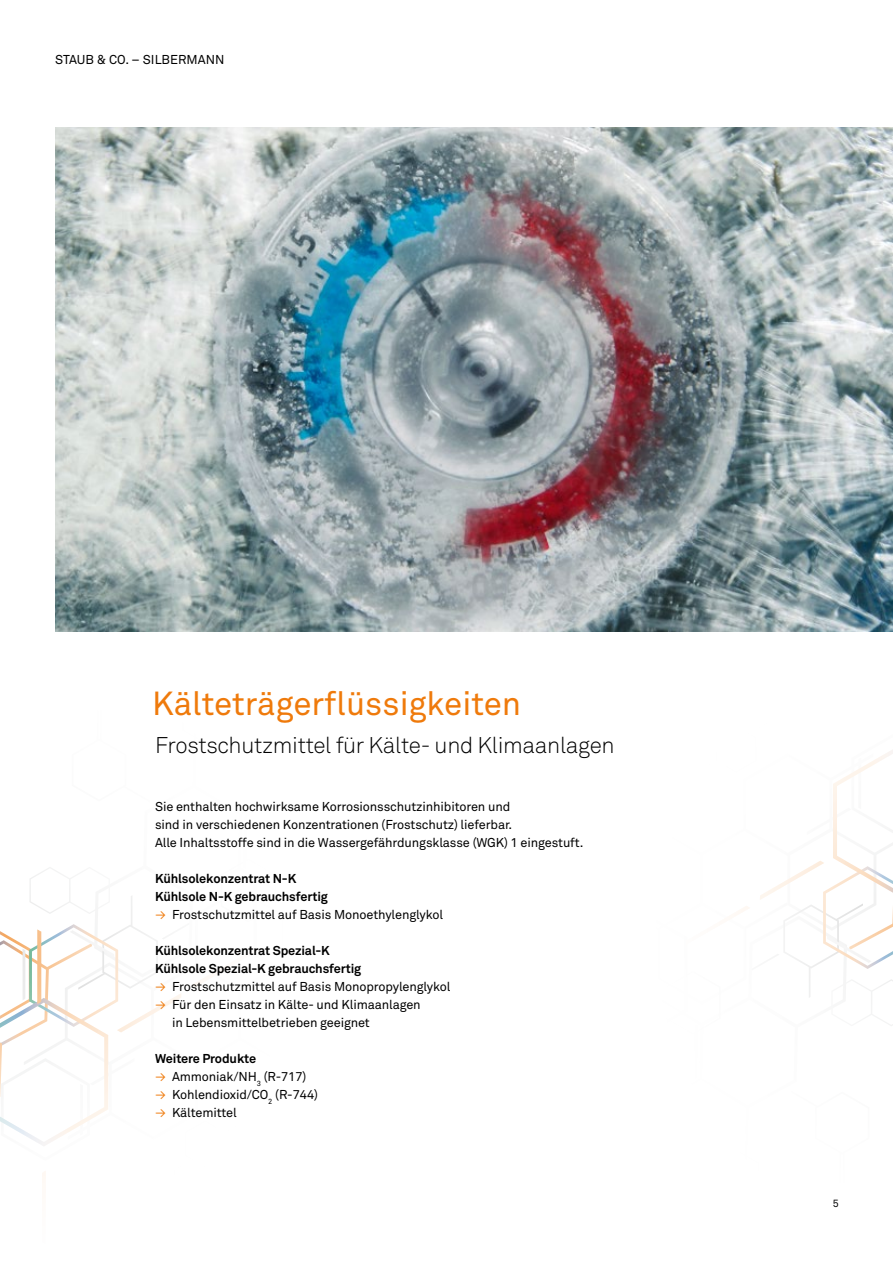
<style>
.page{position:relative;width:893px;height:1263px;background:#fff}
.page>*{position:absolute;margin:0;border:0;box-sizing:border-box;transform-origin:0 0}
.t1{font:33px "Akkurat Std";color:#ef7a0b}
.t2{font:300 22.5px "Akkurat Std";letter-spacing:-.015em;color:#000}
.t3{font:12.75px/18px "Akkurat Std";letter-spacing:-.01em;color:#000}
.t4{font:700 12.75px/18px "Akkurat Std";letter-spacing:-.01em;color:#000}
.t5{font:10.5px "Akkurat Std";color:#000}
.s1{color:#ef7a0b}
</style>
<div class="page">
<svg style="left:0;top:631px;width:390px;height:549px"></svg>
<img style="left:55px;top:127px;width:838px;height:504px">
<svg style="left:738px;top:750px;width:155px;height:276px"></svg>
<p class="t3" style="left:55px;top:51px;width:171px">STAUB &amp; CO. – SILBERMANN</p>
<h1 class="t1" style="left:152px;top:684px;width:371px">Kälteträgerflüssigkeiten</h1>
<h2 class="t2" style="left:155px;top:732px;width:461px">Frostschutzmittel für Kälte- und Klimaanlagen</h2>
<p class="t3" style="left:155px;top:798px;width:430px">Sie enthalten hochwirksame Korrosionsschutzinhibitoren und<br>sind in verschiedenen Konzentrationen (Frostschutz) lieferbar.<br>Alle Inhaltsstoffe sind in die Wassergefährdungsklasse (WGK) 1 eingestuft.</p>
<p class="t4" style="left:155px;top:870px;width:174px">Kühlsolekonzentrat N-K<br>Kühlsole N-K gebrauchsfertig</p>
<p class="t3" style="left:155px;top:906px;width:290px"><span class="s1">→</span> Frostschutzmittel auf Basis Monoethylenglykol</p>
<p class="t4" style="left:155px;top:942px;width:208px">Kühlsolekonzentrat Spezial-K<br>Kühlsole Spezial-K gebrauchsfertig</p>
<p class="t3" style="left:155px;top:978px;width:297px"><span class="s1">→</span> Frostschutzmittel auf Basis Monopropylenglykol</p>
<p class="t3" style="left:172px;top:996px;width:250px;text-indent:-17px"><span class="s1">→</span> Für den Einsatz in Kälte- und Klimaanlagen in Lebensmittelbetrieben geeignet</p>
<p class="t4" style="left:155px;top:1050px;width:103px">Weitere Produkte</p>
<p class="t3" style="left:155px;top:1068px;width:153px"><span class="s1">→</span> Ammoniak/NH<sub>3</sub> (R-717)</p>
<p class="t3" style="left:155px;top:1086px;width:164px"><span class="s1">→</span> Kohlendioxid/CO<sub>2</sub> (R-744)</p>
<p class="t3" style="left:155px;top:1104px;width:83px"><span class="s1">→</span> Kältemittel</p>
<p class="t5" style="left:833px;top:1198px;width:7px">5</p>
</div>
